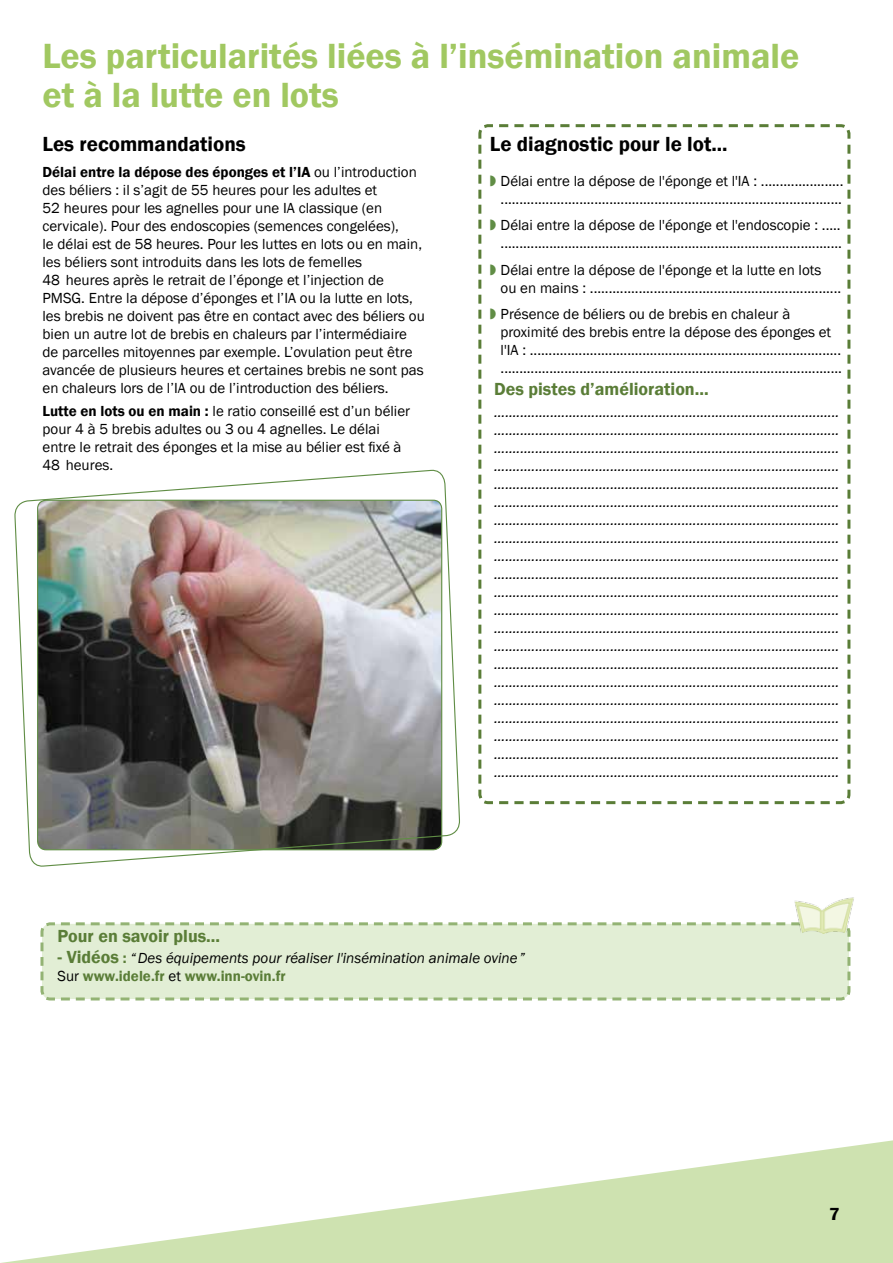
<style>
.page{position:relative;width:893px;height:1263px;background:#fff}
.page>*{position:absolute;margin:0;border:0;box-sizing:border-box;transform-origin:0 0}
.t1{font:600 36px/39px "Franklin Gothic";color:#a1c861}
.t2{font:600 21px "Franklin Gothic";color:#000}
.t3{font:600 18px "Franklin Gothic";color:#5a7d37}
.t4{font:600 18px "Franklin Gothic";color:#000}
.t5{font:italic 15px/18px "Franklin Gothic";color:#000;text-align:justify}
.t6{font:15px/18px "Franklin Gothic";color:#000}
.s1{font-weight:600}
.s2{color:#608d45}
.s3{font-weight:600;font-style:normal;font-size:18px;color:#5a7d37}
.s4{font-weight:600;font-style:normal;color:#5a7d37}
.s5{font-style:normal}
</style>
<div class="page">
<svg style="left:1px;top:1140px;width:892px;height:123px"></svg>
<img style="left:14px;top:469px;width:446px;height:398px">
<svg style="left:478px;top:124px;width:373px;height:681px"></svg>
<svg style="left:40px;top:922px;width:811px;height:79px;background:#e1edd4"></svg>
<img style="left:792px;top:897px;width:62px;height:37px">
<h1 class="t1" style="left:43px;top:37px;width:758px">Les particularités liées à l’insémination animale et à la lutte en lots</h1>
<h2 class="t2" style="left:43px;top:131px;width:205px">Les recommandations</h2>
<p class="t6" style="left:43px;top:164px;width:384px"><span class="s1">Délai entre la dépose des éponges et l’IA</span> ou l’introduction des béliers : il s’agit de 55 heures pour les adultes et<br>52 heures pour les agnelles pour une IA classique (en cervicale). Pour des endoscopies (semences congelées),<br>le délai est de 58 heures. Pour les luttes en lots ou en main, les béliers sont introduits dans les lots de femelles<br>48 heures après le retrait de l’éponge et l’injection de PMSG. Entre la dépose d’éponges et l’IA ou la lutte en lots, les brebis ne doivent pas être en contact avec des béliers ou bien un autre lot de brebis en chaleurs par l’intermédiaire de parcelles mitoyennes par exemple. L’ovulation peut être avancée de plusieurs heures et certaines brebis ne sont pas en chaleurs lors de l’IA ou de l’introduction des béliers.</p>
<p class="t6" style="left:43px;top:402px;width:369px"><span class="s1">Lutte en lots ou en main :</span> le ratio conseillé est d’un bélier pour 4 à 5 brebis adultes ou 3 ou 4 agnelles. Le délai entre le retrait des éponges et la mise au bélier est fixé à 48 heures.</p>
<h2 class="t2" style="left:490px;top:131px;width:239px">Le diagnostic pour le lot...</h2>
<p class="t6" style="left:490px;top:172px;width:355px;text-align:right"><span class="s2">◗</span> Délai entre la dépose de l'éponge et l'IA : ...................... ...........................................................................................</p>
<p class="t6" style="left:490px;top:217px;width:353px;text-align:right"><span class="s2">◗</span> Délai entre la dépose de l'éponge et l'endoscopie : ..... ...........................................................................................</p>
<p class="t6" style="left:501px;top:261px;width:342px;text-indent:-11px"><span class="s2">◗</span> Délai entre la dépose de l'éponge et la lutte en lots<br>ou en mains : ...................................................................</p>
<p class="t6" style="left:501px;top:306px;width:343px;text-indent:-11px"><span class="s2">◗</span> Présence de béliers ou de brebis en chaleur à proximité des brebis entre la dépose des éponges et l'IA : ................................................................................... ...........................................................................................</p>
<p class="t3" style="left:494px;top:377px;width:216px">Des pistes d’amélioration...</p>
<p class="t5" style="left:494px;top:403px;width:346px">............................................................................................ ............................................................................................ ............................................................................................ ............................................................................................ ............................................................................................ ............................................................................................ ............................................................................................ ............................................................................................ ............................................................................................ ............................................................................................ ............................................................................................ ............................................................................................ ............................................................................................ ............................................................................................ ............................................................................................ ............................................................................................ ............................................................................................ ............................................................................................ ............................................................................................ ............................................................................................ ............................................................................................</p>
<p class="t3" style="left:58px;top:925px;width:164px">Pour en savoir plus...</p>
<p class="t5" style="left:58px;top:949px;width:469px"><span class="s3">- Vidéos</span> <span class="s4">:</span> “Des équipements pour réaliser l'insémination animale ovine”<br><span class="s5">Sur</span> <span class="s4">www.idele.fr</span> <span class="s5">et</span> <span class="s4">www.inn-ovin.fr</span></p>
<p class="t4" style="left:829px;top:1203px;width:12px">7</p>
</div>
